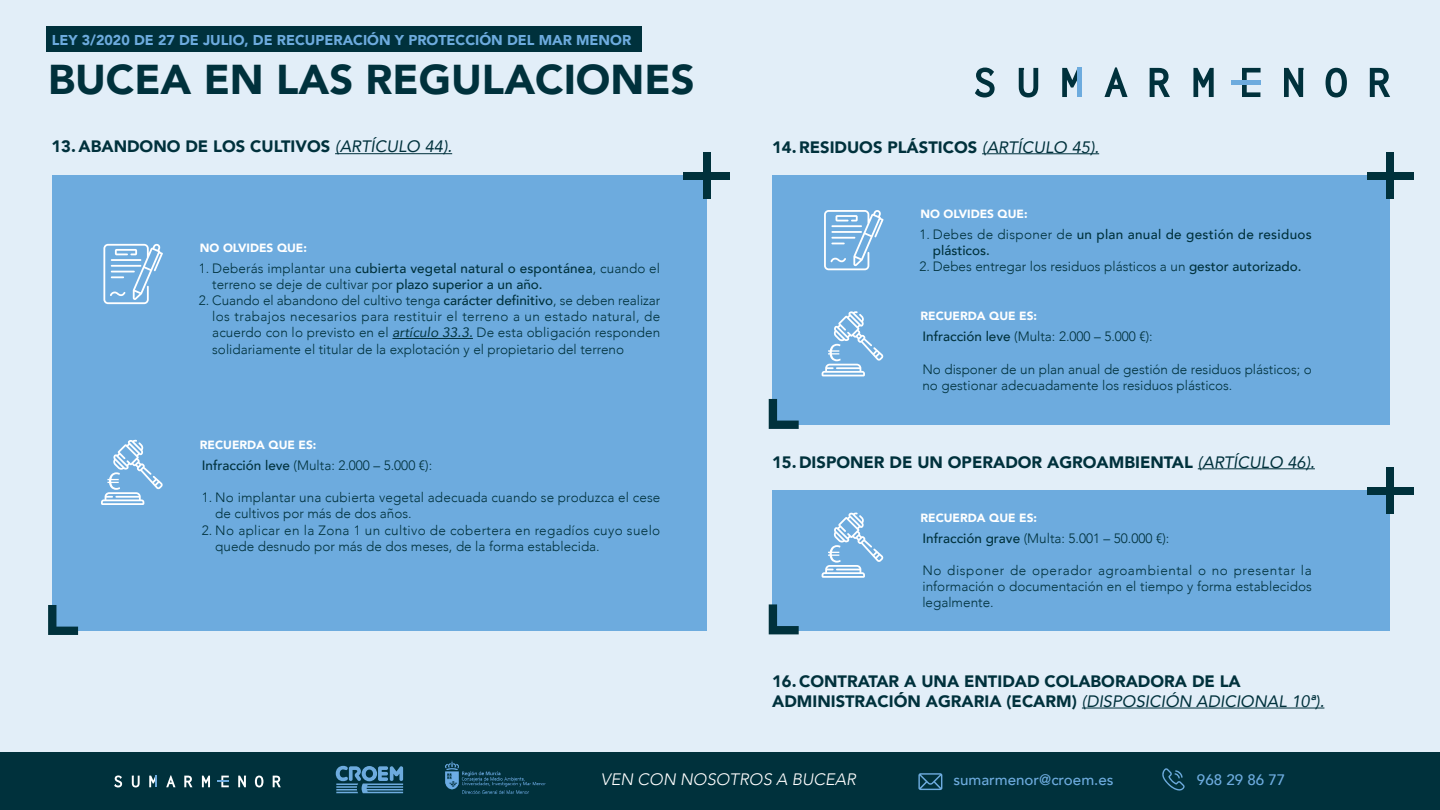
<style>
.page{position:relative;width:1440px;height:810px;background:#e2eef8}
.page>*{position:absolute;margin:0;border:0;box-sizing:border-box;transform-origin:0 0}
.t1{font:900 41.62px "Avenir";color:#00313c}
.t2{font:900 16.5px/19.8px "Avenir";color:#00313c}
.t3{font:italic 300 16.5px "Avenir";color:#fff}
.t4{font:500 15.15px "Avenir";color:#6dabde}
.t5{font:900 14.25px "Avenir";color:#6dabde}
.t6{font:300 13.5px/16.2px "Avenir";color:#00313c}
.t7{font:300 13.5px/16.2px "Avenir";letter-spacing:.025em;color:#00313c}
.t8{font:500 13.5px/16.2px "Avenir";letter-spacing:.025em;color:#00313c}
.t9{font:900 11.93px "Avenir";color:#fff}
.s1{font-weight:400;font-style:italic}
.s2{font-weight:500}
.s3{font-weight:300}
</style>
<div class="page">
<div style="left:0;top:752px;width:1440px;height:58px;background:#00313c"></div>
<svg style="left:975px;top:68px;width:20px;height:29px"></svg>
<svg style="left:1019px;top:68px;width:19px;height:29px"></svg>
<svg style="left:1104px;top:67px;width:24px;height:30px"></svg>
<svg style="left:1150px;top:68px;width:20px;height:29px"></svg>
<svg style="left:1193px;top:68px;width:21px;height:29px"></svg>
<svg style="left:1284px;top:68px;width:20px;height:29px"></svg>
<svg style="left:1326px;top:68px;width:21px;height:29px"></svg>
<svg style="left:1370px;top:68px;width:20px;height:29px"></svg>
<svg style="left:1062px;top:68px;width:16px;height:29px"></svg>
<hr style="left:1078px;top:68px;width:4px;height:29px;background:#6dabde">
<svg style="left:1242px;top:68px;width:19px;height:29px"></svg>
<div style="left:1231px;top:80px;width:29px;height:5px;background:#6dabde"></div>
<svg style="left:114px;top:775px;width:8px;height:12px"></svg>
<svg style="left:132px;top:776px;width:8px;height:11px"></svg>
<svg style="left:166px;top:775px;width:9px;height:12px"></svg>
<svg style="left:184px;top:776px;width:8px;height:11px"></svg>
<svg style="left:202px;top:776px;width:8px;height:11px"></svg>
<svg style="left:238px;top:776px;width:8px;height:11px"></svg>
<svg style="left:255px;top:776px;width:8px;height:11px"></svg>
<svg style="left:273px;top:776px;width:8px;height:11px"></svg>
<svg style="left:149px;top:776px;width:8px;height:11px"></svg>
<svg style="left:217px;top:776px;width:12px;height:11px"></svg>
<svg style="left:336px;top:766px;width:67px;height:27px"></svg>
<img style="left:445px;top:761px;width:101px;height:33px">
<svg style="left:918px;top:773px;width:24px;height:17px"></svg>
<svg style="left:1162px;top:768px;width:23px;height:23px"></svg>
<div style="left:46px;top:27px;width:596px;height:25px;background:#00313c"></div>
<div style="left:52px;top:176px;width:655px;height:455px;background:#6dabde"></div>
<hr style="left:392px;top:338px;width:81px;height:1px;background:#00313c">
<div style="left:703px;top:152px;width:7px;height:47px;background:#00313c"></div>
<div style="left:683px;top:172px;width:47px;height:8px;background:#00313c"></div>
<svg style="left:48px;top:605px;width:30px;height:30px"></svg>
<hr style="left:335px;top:153px;width:117px;height:1px;background:#00313c">
<svg style="left:103px;top:243px;width:60px;height:61px"></svg>
<svg style="left:101px;top:440px;width:62px;height:65px"></svg>
<div style="left:773px;top:176px;width:617px;height:249px;background:#6dabde"></div>
<div style="left:1386px;top:152px;width:8px;height:47px;background:#00313c"></div>
<div style="left:1367px;top:172px;width:46px;height:8px;background:#00313c"></div>
<svg style="left:769px;top:399px;width:30px;height:30px"></svg>
<hr style="left:982px;top:153px;width:117px;height:1px;background:#00313c">
<svg style="left:824px;top:210px;width:60px;height:60px"></svg>
<svg style="left:822px;top:311px;width:62px;height:65px"></svg>
<div style="left:773px;top:491px;width:617px;height:140px;background:#6dabde"></div>
<div style="left:1386px;top:467px;width:8px;height:47px;background:#00313c"></div>
<div style="left:1367px;top:487px;width:46px;height:8px;background:#00313c"></div>
<svg style="left:769px;top:604px;width:30px;height:30px"></svg>
<hr style="left:1198px;top:468px;width:117px;height:1px;background:#00313c">
<hr style="left:1082px;top:708px;width:242px;height:1px;background:#00313c">
<svg style="left:822px;top:512px;width:62px;height:66px"></svg>
<p class="t5" style="left:52px;top:28px;width:581px">LEY 3/2020 DE 27 DE JULIO, DE RECUPERACIÓN Y PROTECCIÓN DEL MAR MENOR</p>
<h1 class="t1" style="left:48px;top:44px;width:648px">BUCEA EN LAS REGULACIONES</h1>
<p class="t2" style="left:52px;top:136px;width:402px">13. ABANDONO DE LOS CULTIVOS <span class="s1">(ARTÍCULO 44).</span></p>
<p class="t9" style="left:200px;top:237px;width:109px">NO OLVIDES QUE:</p>
<p class="t6" style="left:212px;top:260px;width:449px;text-indent:-14px">1. Deberás implantar una <span class="s2">cubierta vegetal natural o espontánea</span>, cuando el terreno se deje de cultivar por <span class="s2">plazo superior a un año.</span></p>
<p class="t6" style="left:212px;top:292px;width:450px;text-align:justify;text-indent:-14px">2. Cuando el abandono del cultivo tenga <span class="s2">carácter definitivo</span>, se deben realizar los trabajos necesarios para restituir el terreno a un estado natural, de acuerdo con lo previsto en el <span class="s1">artículo 33.3.</span> De esta obligación responden solidariamente el titular de la explotación y el propietario del terreno</p>
<p class="t9" style="left:200px;top:435px;width:118px">RECUERDA QUE ES:</p>
<p class="t6" style="left:202px;top:457px;width:232px"><span class="s2">Infracción leve</span> (Multa: 2.000 – 5.000 €):</p>
<p class="t6" style="left:215px;top:490px;width:447px;text-indent:-14px">1. No implantar una cubierta vegetal adecuada cuando se produzca el cese de cultivos por más de dos años.</p>
<p class="t7" style="left:215px;top:522px;width:446px;text-indent:-14px">2. No aplicar en la Zona 1 un cultivo de cobertera en regadíos cuyo suelo quede desnudo por más de dos meses, de la forma establecida.</p>
<p class="t2" style="left:772px;top:136px;width:329px">14. RESIDUOS PLÁSTICOS <span class="s1">(ARTÍCULO 45).</span></p>
<p class="t9" style="left:921px;top:204px;width:109px">NO OLVIDES QUE:</p>
<p class="t8" style="left:933px;top:225px;width:380px;text-indent:-14px"><span class="s3">1. Debes de disponer de</span> un plan anual de gestión de residuos plásticos.</p>
<p class="t6" style="left:919px;top:258px;width:384px">2. Debes entregar los residuos plásticos a un <span class="s2">gestor autorizado.</span></p>
<p class="t9" style="left:920px;top:306px;width:118px">RECUERDA QUE ES:</p>
<p class="t6" style="left:922px;top:329px;width:232px"><span class="s2">Infracción leve</span> (Multa: 2.000 – 5.000 €):</p>
<p class="t6" style="left:922px;top:361px;width:391px">No disponer de un plan anual de gestión de residuos plásticos; o no gestionar adecuadamente los residuos plásticos.</p>
<p class="t2" style="left:772px;top:451px;width:544px">15. DISPONER DE UN OPERADOR AGROAMBIENTAL <span class="s1">(ARTÍCULO 46).</span></p>
<p class="t9" style="left:920px;top:507px;width:118px">RECUERDA QUE ES:</p>
<p class="t6" style="left:922px;top:530px;width:248px"><span class="s2">Infracción grave</span> (Multa: 5.001 – 50.000 €):</p>
<p class="t6" style="left:922px;top:562px;width:391px;text-align:justify">No disponer de operador agroambiental o no presentar la información o documentación en el tiempo y forma establecidos legalmente.</p>
<p class="t2" style="left:772px;top:671px;width:554px">16. CONTRATAR A UNA ENTIDAD COLABORADORA DE LA<br>ADMINISTRACIÓN AGRARIA (ECARM) <span class="s1">(DISPOSICIÓN ADICIONAL 10ª).</span></p>
<p class="t3" style="left:601px;top:769px;width:256px">VEN CON NOSOTROS A BUCEAR</p>
<p class="t4" style="left:953px;top:766px;width:162px">sumarmenor@croem.es</p>
<p class="t4" style="left:1197px;top:766px;width:90px">968 29 86 77</p>
</div>
